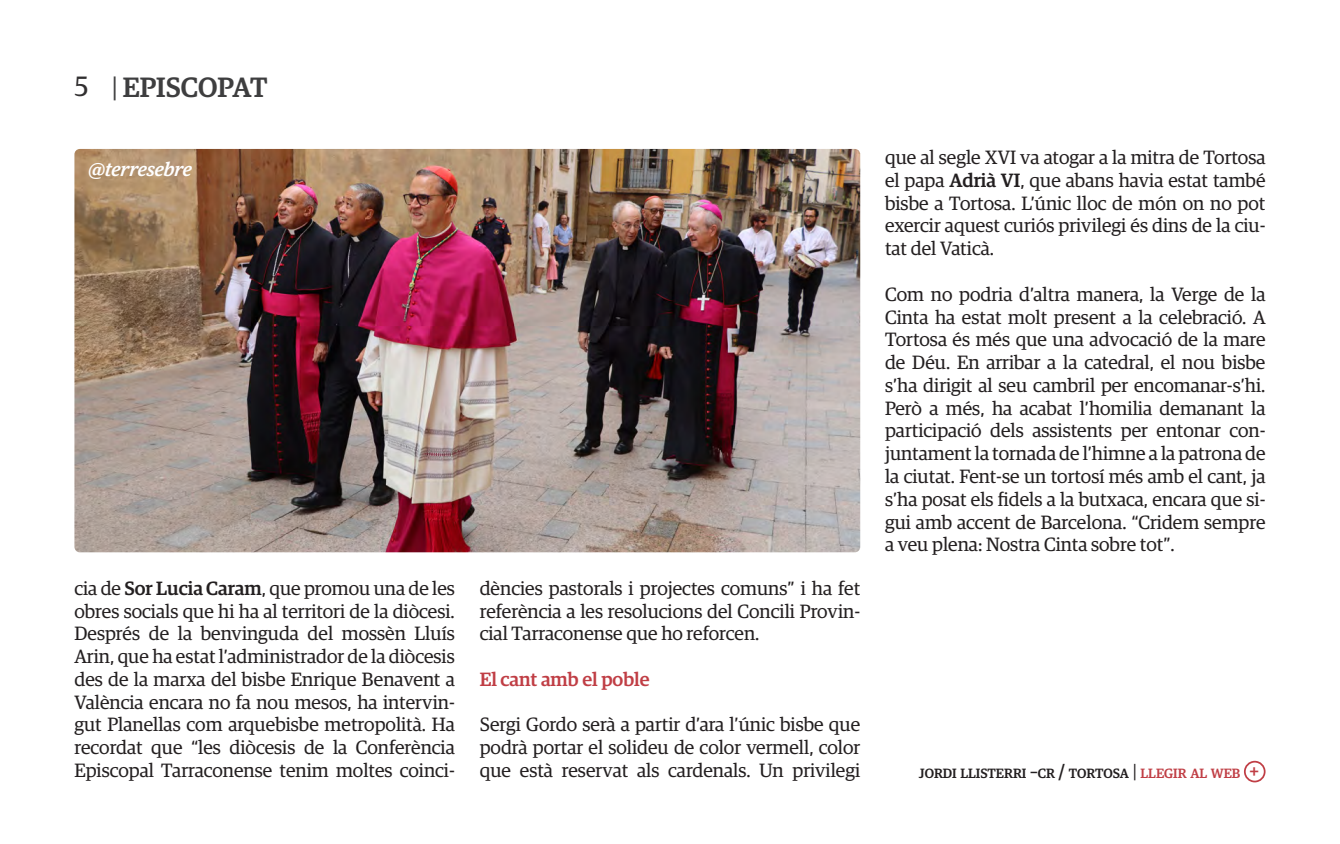
<style>
.page{position:relative;width:1340px;height:844px;background:#fff}
.page>*{position:absolute;margin:0;border:0;box-sizing:border-box;transform-origin:0 0}
.t1{font:500 28px "Guardian Egyp";color:#3e3e3f}
.t2{font:19.25px/22.8px "Guardian Egyp";color:#231f20;text-align:justify}
.t3{font:500 19.25px "Guardian Egyp";color:#c03e45}
.t4{font:italic 500 19.25px "Guardian Egyp";color:#fff}
.t5{font:500 19.25px "Guardian Egyp";color:#c03e45}
.t6{font:500 13.47px "Guardian Egyp";color:#231f20}
.s1{font-weight:400;color:#312f30}
.s2{font-weight:400}
.s3{font-weight:500}
.s4{font-size:19.25px}
.s5{font-weight:400;font-size:19.25px}
.s6{color:#c03e45}
</style>
<div class="page">
<img style="left:74px;top:149px;width:786px;height:403px">
<div style="left:1243px;top:760px;width:22px;height:22px;border:2px solid #c03e45;border-radius:50%"></div>
<h1 class="t1" style="left:74px;top:67px;width:194px"><span class="s1">5</span> <span class="s2">|</span> EPISCOPAT</h1>
<p class="t4" style="left:88px;top:156px;width:105px">@terresebre</p>
<p class="t2" style="left:74px;top:575px;width:382px">cia de <span class="s3">Sor Lucia Caram</span>, que promou una de les obres socials que hi ha al territori de la diòcesi.<br>Després de la benvinguda del mossèn Lluís Arin, que ha estat l’administrador de la diòcesis des de la marxa del bisbe Enrique Benavent a València encara no fa nou mesos, ha intervin&shy;gut Planellas com arquebisbe metropolità. Ha recordat que “les diòcesis de la Conferència Episcopal Tarraconense tenim moltes coinci-</p>
<p class="t2" style="left:480px;top:575px;width:382px">dències pastorals i projectes comuns” i ha fet referència a les resolucions del Concili Provin&shy;cial Tarraconense que ho reforcen.</p>
<p class="t3" style="left:480px;top:665px;width:171px">El cant amb el poble</p>
<p class="t2" style="left:480px;top:712px;width:382px">Sergi Gordo serà a partir d’ara l’únic bisbe que podrà portar el solideu de color vermell, color que està reservat als cardenals. Un privilegi</p>
<p class="t2" style="left:885px;top:145px;width:382px">que al segle XVI va atogar a la mitra de Tortosa el papa <span class="s3">Adrià VI</span>, que abans havia estat també bisbe a Tortosa. L’únic lloc de món on no pot exercir aquest curiós privilegi és dins de la ciu&shy;tat del Vaticà.</p>
<p class="t2" style="left:885px;top:281px;width:382px">Com no podria d’altra manera, la Verge de la Cinta ha estat molt present a la celebració. A Tortosa és més que una advocació de la mare de Déu. En arribar a la catedral, el nou bisbe s’ha dirigit al seu cambril per encomanar-s’hi.<br>Però a més, ha acabat l’homilia demanant la participació dels assistents per entonar con&shy;juntament la tornada de l’himne a la patrona de la ciutat. Fent-se un tortosí més amb el cant, ja s’ha posat els fidels a la butxaca, encara que si&shy;gui amb accent de Barcelona. “Cridem sempre a veu plena: Nostra Cinta sobre tot”.</p>
<p class="t6" style="left:918px;top:763px;width:323px">JORDI LLISTERRI <span class="s4">–</span>CR <span class="s4">/</span> TORTOSA <span class="s5">|</span> <span class="s6">LLEGIR AL WEB</span></p>
<p class="t5" style="left:1249px;top:757px;width:12px">+</p>
</div>
